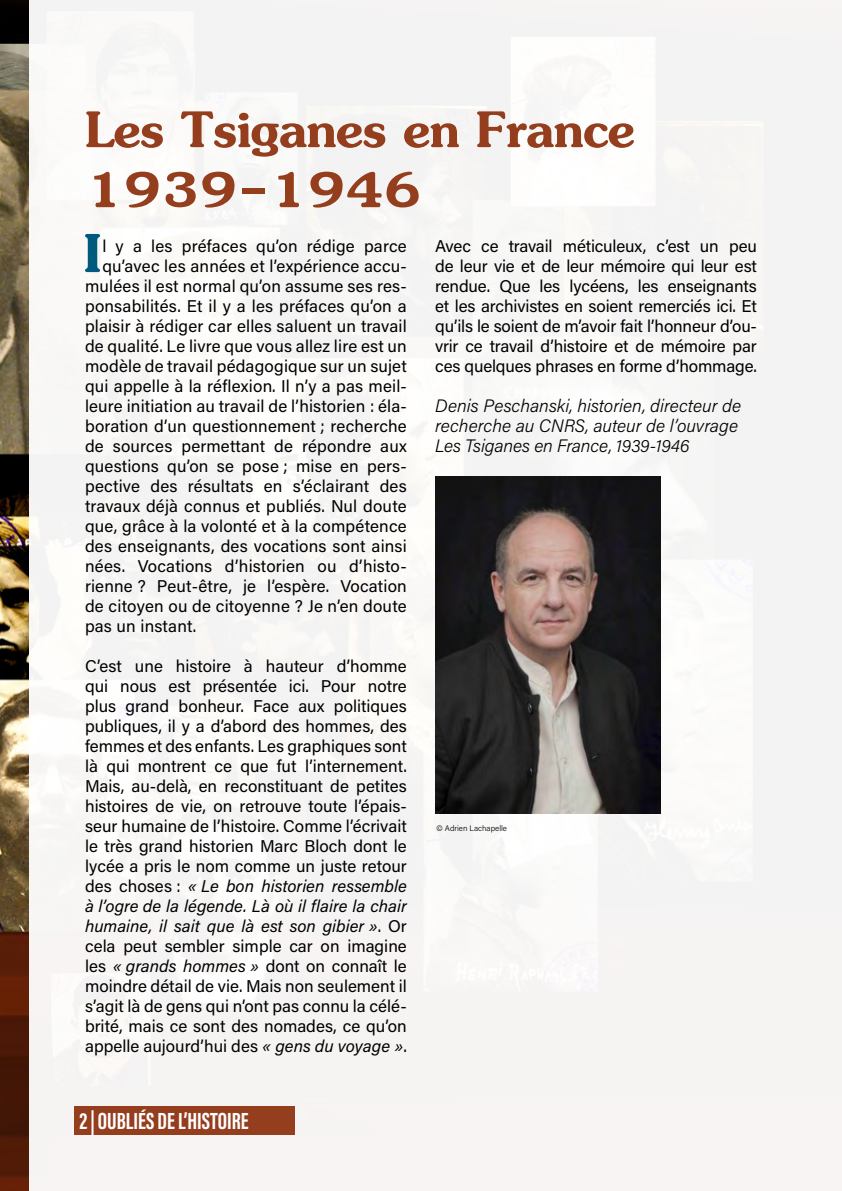
<style>
.page{position:relative;width:842px;height:1191px;background:#fff}
.page>*{position:absolute;margin:0;border:0;box-sizing:border-box;transform-origin:0 0}
.t1{font:85.4px "Jasmine UPC Bold";color:#005a7e}
.t2{font:80px/60px "Jasmine UPC Bold";letter-spacing:-.01em;color:#943e1e}
.t3{font:700 24px "Acumin Pro Extra Cond";color:#fff}
.t4{font:italic 300 18px/20px "Acumin Pro";color:#000}
.t5{font:17px/20px "Acumin Pro";letter-spacing:.01em;color:#000;text-align:justify}
.t6{font:300 8px "Acumin Pro";color:#000}
.s1{font-style:italic}
</style>
<div class="page">
<img style="left:28px;top:0;width:814px;height:1191px">
<img style="left:0;top:0;width:28px;height:1191px">
<div style="left:74px;top:1106px;width:220px;height:28px;background:#943e1e"></div>
<img style="left:435px;top:476px;width:225px;height:337px">
<h2 class="t2" style="left:85px;top:92px;width:551px">Les Tsiganes en France<br>1939-1946</h2>
<h1 class="t1" style="left:84px;top:190px;width:19px">I</h1>
<p class="t5" style="left:102px;top:235px;width:306px">l y a les préfaces qu’on rédige parce</p>
<p class="t5" style="left:435px;top:235px;width:323px">Avec ce travail méticuleux, c’est un peu de leur vie et de leur mémoire qui leur est rendue. Que les lycéens, les enseignants et les archivistes en soient remerciés ici. Et qu’ils le soient de m’avoir fait l’honneur d’ou&shy;vrir ce travail d’histoire et de mémoire par ces quelques phrases en forme d’hommage.</p>
<p class="t4" style="left:435px;top:395px;width:307px">Denis Peschanski, historien, directeur de recherche au CNRS, auteur de l’ouvrage<br>Les Tsiganes en France, 1939-1946</p>
<p class="t5" style="left:102px;top:255px;width:306px">qu’avec les années et l’expérience accu-</p>
<p class="t5" style="left:85px;top:275px;width:323px">mulées il est normal qu’on assume ses res-</p>
<p class="t5" style="left:85px;top:295px;width:323px">ponsabilités. Et il y a les préfaces qu’on a</p>
<p class="t5" style="left:85px;top:315px;width:323px">plaisir à rédiger car elles saluent un travail</p>
<p class="t5" style="left:85px;top:335px;width:323px">de qualité. Le livre que vous allez lire est un</p>
<p class="t5" style="left:85px;top:355px;width:323px">modèle de travail pédagogique sur un sujet</p>
<p class="t5" style="left:85px;top:375px;width:323px">qui appelle à la réflexion. Il n’y a pas meil-</p>
<p class="t5" style="left:85px;top:395px;width:323px">leure initiation au travail de l’historien : éla-</p>
<p class="t5" style="left:85px;top:415px;width:323px">boration d’un questionnement ; recherche</p>
<p class="t5" style="left:85px;top:435px;width:323px">de sources permettant de répondre aux</p>
<p class="t5" style="left:85px;top:455px;width:323px">questions qu’on se pose ; mise en pers-</p>
<p class="t5" style="left:85px;top:475px;width:323px">pective des résultats en s’éclairant des</p>
<p class="t5" style="left:85px;top:495px;width:323px">travaux déjà connus et publiés. Nul doute</p>
<p class="t5" style="left:85px;top:515px;width:323px">que, grâce à la volonté et à la compétence</p>
<p class="t5" style="left:85px;top:535px;width:323px">des enseignants, des vocations sont ainsi</p>
<p class="t5" style="left:85px;top:555px;width:323px">nées. Vocations d’historien ou d’histo-</p>
<p class="t5" style="left:85px;top:575px;width:323px">rienne ? Peut-être, je l’espère. Vocation</p>
<p class="t5" style="left:85px;top:595px;width:323px">de citoyen ou de citoyenne ? Je n’en doute</p>
<p class="t5" style="left:85px;top:615px;width:113px">pas un instant.</p>
<p class="t5" style="left:85px;top:655px;width:323px">C’est une histoire à hauteur d’homme qui nous est présentée ici. Pour notre plus grand bonheur. Face aux politiques publiques, il y a d’abord des hommes, des femmes et des enfants. Les graphiques sont là qui montrent ce que fut l’internement.<br>Mais, au-delà, en reconstituant de petites histoires de vie, on retrouve toute l’épais&shy;seur humaine de l’histoire. Comme l’écrivait le très grand historien Marc Bloch dont le lycée a pris le nom comme un juste retour des choses : <span class="s1">« Le bon historien ressemble à l’ogre de la légende. Là où il flaire la chair humaine, il sait que là est son gibier »</span>. Or cela peut sembler simple car on imagine les <span class="s1">« grands hommes »</span> dont on connaît le moindre détail de vie. Mais non seulement il s’agit là de gens qui n’ont pas connu la célé&shy;brité, mais ce sont des nomades, ce qu’on appelle aujourd’hui des <span class="s1">« gens du voyage »</span>.</p>
<p class="t6" style="left:436px;top:822px;width:72px">© Adrien Lachapelle</p>
<h3 class="t3" style="left:79px;top:1106px;width:171px">2 | OUBLIÉS DE L’HISTOIRE</h3>
</div>
